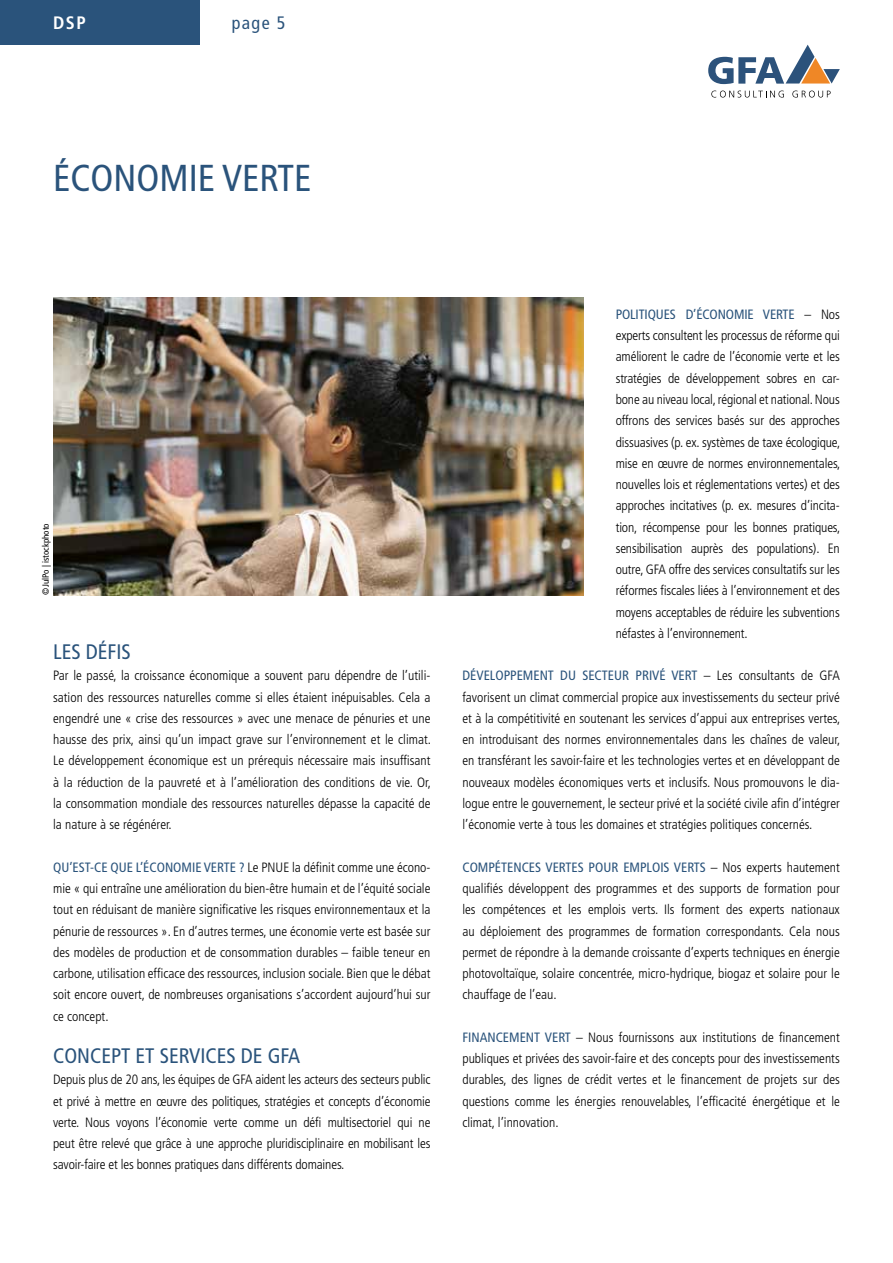
<style>
.page{position:relative;width:893px;height:1263px;background:#fff}
.page>*{position:absolute;margin:0;border:0;box-sizing:border-box;transform-origin:0 0}
.t1{font:condensed 37.5px "Frutiger LT Std";color:#2a537b}
.t2{font:condensed 21px "Frutiger LT Std";color:#2a537b}
.t3{font:condensed 18px "Frutiger LT Std";color:#2a537b}
.t4{font:700 condensed 18px "Frutiger LT Std";color:#fff}
.t5{font:300 condensed 13.5px/21.3px "Frutiger LT Std";color:#000;text-align:justify}
.t6{font:condensed 9px "Frutiger LT Std";color:#000}
.s1{font-weight:400;color:#2a537b}
</style>
<div class="page">
<div style="left:0;top:0;width:200px;height:45px;background:#2a537b"></div>
<svg style="left:711px;top:91px;width:73px;height:7px"></svg>
<svg style="left:792px;top:91px;width:39px;height:7px"></svg>
<svg style="left:708px;top:45px;width:132px;height:39px"></svg>
<img style="left:53px;top:298px;width:531px;height:297px">
<h3 class="t4" style="left:53px;top:12px;width:34px">DSP</h3>
<h3 class="t3" style="left:232px;top:12px;width:55px">page 5</h3>
<h1 class="t1" style="left:53px;top:157px;width:260px">ÉCONOMIE VERTE</h1>
<p class="t6" style="left:40px;top:595px;width:73px;rotate:-90deg">©JulPo | istockphoto</p>
<h2 class="t2" style="left:53px;top:640px;width:79px">LES DÉFIS</h2>
<p class="t5" style="left:53px;top:665px;width:379px">Par le passé, la croissance économique a souvent paru dépendre de l’utili&shy;sation des ressources naturelles comme si elles étaient inépuisables. Cela a engendré une « crise des ressources » avec une menace de pénuries et une hausse des prix, ainsi qu’un impact grave sur l’environnement et le climat.<br>Le développement économique est un prérequis nécessaire mais insuffisant à la réduction de la pauvreté et à l’amélioration des conditions de vie. Or, la consommation mondiale des ressources naturelles dépasse la capacité de la nature à se régénérer.</p>
<p class="t5" style="left:53px;top:857px;width:379px"><span class="s1">QU’EST-CE QUE L’ÉCONOMIE VERTE ?</span> Le PNUE la définit comme une écono&shy;mie « qui entraîne une amélioration du bien-être humain et de l’équité sociale tout en réduisant de manière significative les risques environnementaux et la pénurie de ressources ». En d’autres termes, une économie verte est basée sur des modèles de production et de consommation durables – faible teneur en carbone, utilisation efficace des ressources, inclusion sociale. Bien que le débat soit encore ouvert, de nombreuses organisations s’accordent aujourd’hui sur ce concept.</p>
<h2 class="t2" style="left:53px;top:1043px;width:249px">CONCEPT ET SERVICES DE GFA</h2>
<p class="t5" style="left:53px;top:1069px;width:379px">Depuis plus de 20 ans, les équipes de GFA aident les acteurs des secteurs public et privé à mettre en œuvre des politiques, stratégies et concepts d’économie verte. Nous voyons l’économie verte comme un défi multisectoriel qui ne peut être relevé que grâce à une approche pluridisciplinaire en mobilisant les savoir-faire et les bonnes pratiques dans différents domaines.</p>
<p class="t5" style="left:616px;top:304px;width:226px"><span class="s1">POLITIQUES D’ÉCONOMIE VERTE</span> – Nos experts consultent les processus de réforme qui améliorent le cadre de l’économie verte et les stratégies de développement sobres en car&shy;bone au niveau local, régional et national. Nous offrons des services basés sur des approches dissuasives (p. ex. systèmes de taxe écologique, mise en œuvre de normes environnementales, nouvelles lois et réglementations vertes) et des approches incitatives (p. ex. mesures d’incita&shy;tion, récompense pour les bonnes pratiques, sensibilisation auprès des populations). En outre, GFA offre des services consultatifs sur les réformes fiscales liées à l’environnement et des moyens acceptables de réduire les subventions néfastes à l’environnement.</p>
<p class="t5" style="left:462px;top:665px;width:379px"><span class="s1">DÉVELOPPEMENT DU SECTEUR PRIVÉ VERT</span> – Les consultants de GFA favorisent un climat commercial propice aux investissements du secteur privé et à la compétitivité en soutenant les services d’appui aux entreprises vertes, en introduisant des normes environnementales dans les chaînes de valeur, en transférant les savoir-faire et les technologies vertes et en développant de nouveaux modèles économiques verts et inclusifs. Nous promouvons le dia&shy;logue entre le gouvernement, le secteur privé et la société civile afin d’intégrer l’économie verte à tous les domaines et stratégies politiques concernés.</p>
<p class="t5" style="left:462px;top:857px;width:379px"><span class="s1">COMPÉTENCES VERTES POUR EMPLOIS VERTS</span> – Nos experts hautement qualifiés développent des programmes et des supports de formation pour les compétences et les emplois verts. Ils forment des experts nationaux au déploiement des programmes de formation correspondants. Cela nous permet de répondre à la demande croissante d’experts techniques en énergie photovoltaïque, solaire concentrée, micro-hydrique, biogaz et solaire pour le chauffage de l’eau.</p>
<p class="t5" style="left:462px;top:1027px;width:379px"><span class="s1">FINANCEMENT VERT</span> – Nous fournissons aux institutions de financement publiques et privées des savoir-faire et des concepts pour des investissements durables, des lignes de crédit vertes et le financement de projets sur des questions comme les énergies renouvelables, l’efficacité énergétique et le climat, l’innovation.</p>
</div>
